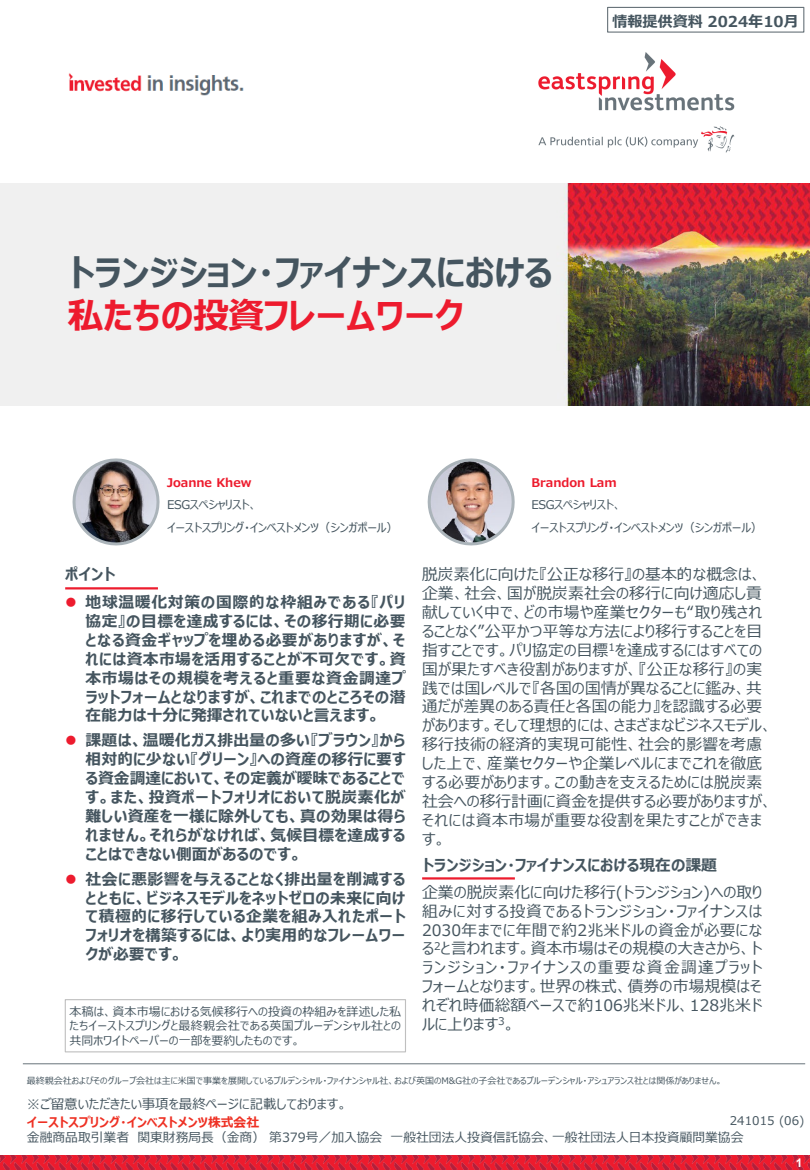
<style>
.page{position:relative;width:810px;height:1170px;background:#fff}
.page>*{position:absolute;margin:0;border:0;box-sizing:border-box;transform-origin:0 0}
.t1{font:700 36px/43.2px "Meiryo UI";letter-spacing:-.02em;color:#45555f}
.t2{font:15.75px/18.9px "Meiryo UI";letter-spacing:.015em;color:#45555f}
.t3{font:700 15.75px/18.9px "Meiryo UI";letter-spacing:.01em;color:#45555f;text-align:justify}
.t4{font:700 15px "Meiryo UI";color:#45555f}
.t5{font:13.5px "Meiryo UI";color:#45555f}
.t6{font:12.75px "Meiryo UI";color:#45555f}
.t7{font:700 12.75px "Meiryo UI";color:#ee3124}
.t8{font:12px/14.4px "Meiryo UI";letter-spacing:-.02em;color:#45555f;text-align:justify}
.t9{font:700 12px "Meiryo UI";color:#ed1b2d}
.t10{font:12px "Meiryo UI";letter-spacing:.005em;color:#45555f}
.t11{font:700 12px "Arial";color:#fff}
.t12{font:9px "Meiryo UI";color:#45555f}
.s1{color:#ed1b2e}
</style>
<div class="page">
<img style="left:0;top:1155px;width:810px;height:15px">
<hr style="left:23px;top:1063px;width:782px;height:1px;background:#68737a">
<img style="left:68px;top:73px;width:176px;height:23px">
<img style="left:538px;top:52px;width:197px;height:101px">
<div style="left:607px;top:7px;width:197px;height:26px;border:1px solid #68737a"></div>
<img style="left:0;top:184px;width:810px;height:222px">
<img style="left:72px;top:458px;width:88px;height:88px">
<img style="left:427px;top:458px;width:88px;height:88px">
<hr style="left:65px;top:587px;width:93px;height:3px;background:#ed1c2e">
<div style="left:65px;top:999px;width:341px;height:53px;border:1px solid #bfbfbf"></div>
<hr style="left:422px;top:877px;width:93px;height:3px;background:#ed1c2e">
<p class="t4" style="left:613px;top:11px;width:188px">情報提供資料 2024年10月</p>
<p class="t1" style="left:68px;top:253px;width:487px">トランジション・ファイナンスにおける<span class="s1">私たちの投資フレームワーク</span></p>
<p class="t9" style="left:167px;top:475px;width:86px">Joanne Khew</p>
<p class="t8" style="left:167px;top:498px;width:92px">ESGスペシャリスト、</p>
<p class="t8" style="left:167px;top:521px;width:233px">イーストスプリング・インベストメンツ（シンガポール）</p>
<p class="t3" style="left:65px;top:566px;width:52px">ポイント</p>
<p class="t3" style="left:86px;top:594px;width:321px;text-indent:-20px"><span class="s1">●</span> 地球温暖化対策の国際的な枠組みである『パリ協定』の目標を達成するには、その移行期に必要となる資金ギャップを埋める必要がありますが、それには資本市場を活用することが不可欠です。資本市場はその規模を考えると重要な資金調達プラットフォームとなりますが、これまでのところその潜在能力は十分に発揮されていないと言えます。</p>
<p class="t3" style="left:86px;top:732px;width:322px;text-indent:-20px"><span class="s1">●</span> 課題は、温暖化ガス排出量の多い『ブラウン』から相対的に少ない『グリーン』への資産の移行に要する資金調達において、その定義が曖昧であることです。また、投資ポートフォリオにおいて脱炭素化が難しい資産を一様に除外しても、真の効果は得られません。それらがなければ、気候目標を達成することはできない側面があるのです。</p>
<p class="t3" style="left:86px;top:870px;width:322px;text-indent:-20px"><span class="s1">●</span> 社会に悪影響を与えることなく排出量を削減するとともに、ビジネスモデルをネットゼロの未来に向けて積極的に移行している企業を組み入れたポートフォリオを構築するには、より実用的なフレームワークが必要です。</p>
<p class="t8" style="left:70px;top:1005px;width:333px">本稿は、資本市場における気候移行への投資の枠組みを詳述した私たちイーストスプリングと最終親会社である英国プルーデンシャル社との共同ホワイトペーパーの一部を要約したものです。</p>
<p class="t9" style="left:531px;top:475px;width:87px">Brandon Lam</p>
<p class="t8" style="left:531px;top:498px;width:92px">ESGスペシャリスト、</p>
<p class="t8" style="left:531px;top:521px;width:233px">イーストスプリング・インベストメンツ（シンガポール）</p>
<p class="t2" style="left:422px;top:566px;width:352px">脱炭素化に向けた『公正な移行』の基本的な概念は、企業、社会、国が脱炭素社会の移行に向け適応し貢献していく中で、どの市場や産業セクターも“取り残されることなく”公平かつ平等な方法により移行することを目指すことです。パリ協定の目標<sup>1</sup>を達成するにはすべての国が果たすべき役割がありますが、『公正な移行』の実践では国レベルで『各国の国情が異なることに鑑み、共通だが差異のある責任と各国の能力』を認識する必要があります。そして理想的には、さまざまなビジネスモデル、移行技術の経済的実現可能性、社会的影響を考慮した上で、産業セクターや企業レベルにまでこれを徹底する必要があります。この動きを支えるためには脱炭素社会への移行計画に資金を提供する必要がありますが、それには資本市場が重要な役割を果たすことができます。</p>
<p class="t3" style="left:422px;top:857px;width:297px">トランジション・ファイナンスにおける現在の課題</p>
<p class="t2" style="left:422px;top:883px;width:342px;text-align:justify">企業の脱炭素化に向けた移行(トランジション)への取り組みに対する投資であるトランジション・ファイナンスは2030年までに年間で約2兆米ドルの資金が必要になる<sup>2</sup>と言われます。資本市場はその規模の大きさから、トランジション・ファイナンスの重要な資金調達プラットフォームとなります。世界の株式、債券の市場規模はそれぞれ時価総額ベースで約106兆米ドル、128兆米ドルに上ります<sup>3</sup>。</p>
<p class="t12" style="left:27px;top:1075px;width:697px">最終親会社およびそのグループ会社は主に米国で事業を展開しているプルデンシャル・ファイナンシャル社、および英国のM&amp;G社の子会社であるプルーデンシャル・アシュアランス社とは関係がありません。</p>
<p class="t5" style="left:27px;top:1095px;width:322px">※ご留意いただきたい事項を最終ページに記載しております。</p>
<p class="t10" style="left:730px;top:1112px;width:76px">241015 (06)</p>
<p class="t7" style="left:27px;top:1114px;width:234px">イーストスプリング・インベストメンツ株式会社</p>
<p class="t6" style="left:27px;top:1129px;width:718px">金融商品取引業者 関東財務局長（金商）第379号／加入協会 一般社団法人投資信託協会、一般社団法人日本投資顧問業協会</p>
<p class="t11" style="left:796px;top:1155px;width:8px">1</p>
</div>
